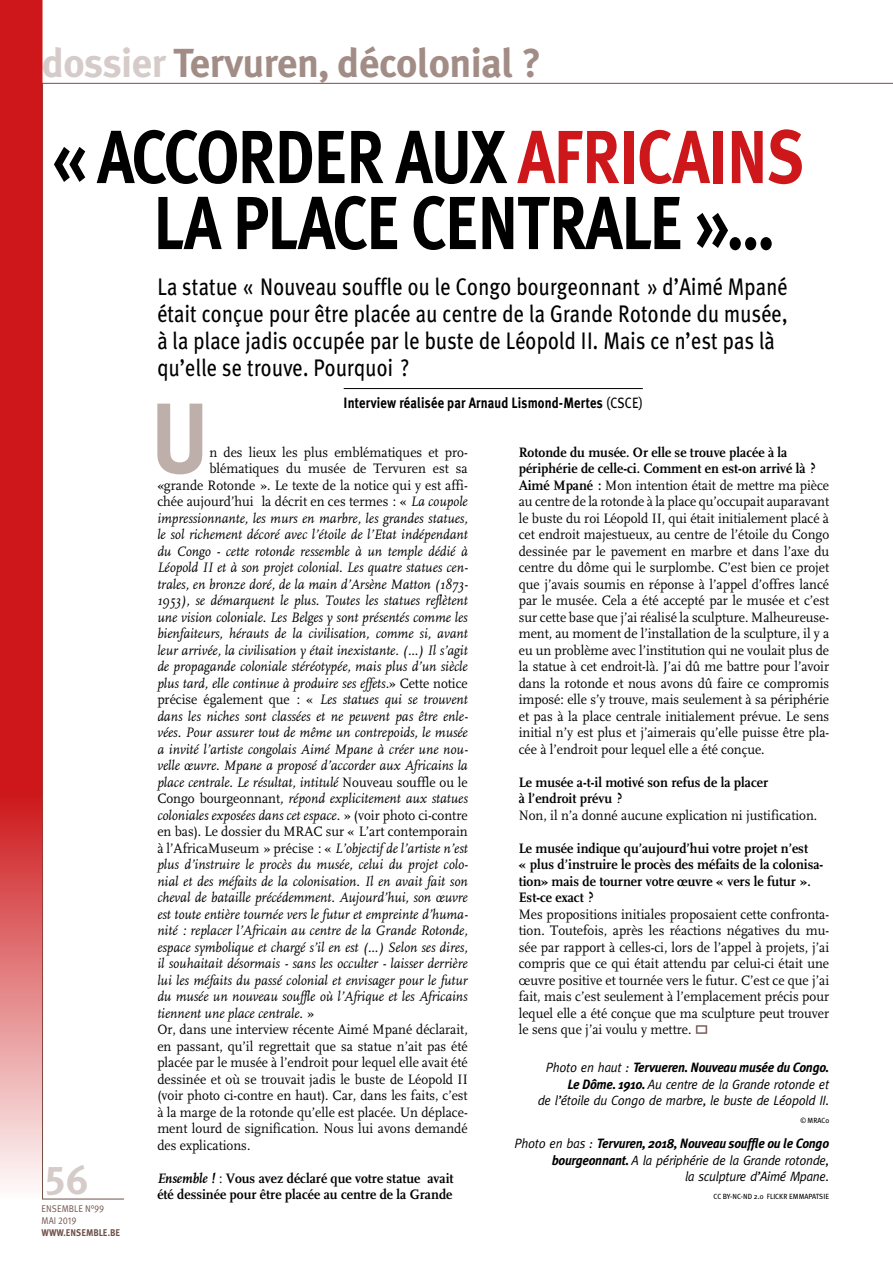
<style>
.page{position:relative;width:893px;height:1263px;background:#fff}
.page>*{position:absolute;margin:0;border:0;box-sizing:border-box;transform-origin:0 0}
.t1{font:700 100.05px "Meta Plus";color:#beafab;scale:.9 1}
.t2{font:700 75px "Meta Plus";letter-spacing:-.025em;color:#000;scale:.85 1}
.t3{font:700 75px "Meta Plus";color:#cd171a;scale:.85 1}
.t4{font:700 40.5px "Meta Plus";letter-spacing:-.015em;color:#a28d86}
.t5{font:40.5px "Meta Plus Bold Caps";color:#d5cbc9}
.t6{font:24px/27px "Meta Plus";letter-spacing:.01em;color:#000;scale:.85 1}
.t7{font:700 15px "Meta Plus";letter-spacing:.01em;color:#000;scale:.85 1}
.t8{font:14.25px/16.5px "FF Scala";color:#000;scale:.95 1}
.t9{font:italic 14.25px "FF Scala";color:#000;scale:.95 1}
.t10{font:700 14.25px/16.5px "FF Scala";color:#000;scale:.95 1}
.t11{font:italic 13.5px/16.5px "Meta";letter-spacing:-.02em;color:#000;text-align:right;scale:.95 1}
.t12{font:italic 700 13.5px "Meta Plus";letter-spacing:-.02em;color:#000;scale:.95 1}
.t13{font:9.75px/12px "Meta Pro";letter-spacing:.01em;color:#6f524b;scale:.9 1}
.t14{font:700 9.75px "Meta Plus";color:#6f524b;scale:.9 1}
.t15{font:7.5px "Meta Plus";color:#000;scale:.95 1}
.s1{color:#d5cbc9}
.s2{color:#000}
.s3{font-weight:400}
.s4{font-style:italic}
.s5{font-style:normal}
.s6{font-family:"Scala OT";font-style:italic}
.s7{font-weight:700}
.s8{font-family:"Meta";font-weight:400}
.s9{font-family:"Meta Plus";font-weight:700}
</style>
<div class="page">
<svg style="left:0;top:0;width:43px;height:1199px;background:#d33d40"></svg>
<hr style="left:344px;top:388px;width:299px;height:1px;background:#000">
<h3 class="t4" style="left:42px;top:39px;width:501px"><span class="s1">dossier</span> Tervuren, décolonial ?</h3>
<h2 class="t2" style="left:51px;top:114px;width:138px">« Accorder</h2>
<h2 class="t3" style="left:396px;top:114px;width:219px"><span class="s2">aux</span> Africai</h2>
<h2 class="t3" style="left:726px;top:114px;width:85px">ns</h2>
<h2 class="t2" style="left:153px;top:180px;width:733px">la place ce ntrale »...</h2>
<h3 class="t5" style="left:45px;top:1156px;width:45px">56</h3>
<p class="t13" style="left:42px;top:1203px;width:71px">ENSEMBLE N°99<br>MAI 2019</p>
<p class="t14" style="left:41px;top:1227px;width:89px">www.ensemble.be</p>
<h3 class="t6" style="left:157px;top:273px;width:743px">La statue « Nouveau souffle ou le Congo bourgeonnant » d’Aimé Mpané était conçue pour être placée au centre de la Grande Rotonde du musée, à la place jadis occupée par le buste de Léopold II. Mais ce n’est pas là qu’elle se trouve. Pourquoi ?</h3>
<p class="t7" style="left:344px;top:394px;width:354px">Interview réalisée par Arnaud Lismond-Mertes <span class="s3">(CSCE)</span></p>
<h1 class="t1" style="left:150px;top:380px;width:67px">U</h1>
<p class="t8" style="left:210px;top:444px;width:273px">n des lieux les plus emblématiques et pro-</p>
<p class="t8" style="left:210px;top:460px;width:273px">blématiques du musée de Tervuren est sa</p>
<p class="t8" style="left:157px;top:477px;width:328px">«grande Rotonde ». Le texte de la notice qui y est affi-</p>
<p class="t8" style="left:157px;top:493px;width:328px">chée aujourd’hui la décrit en ces termes : « <span class="s4">La coupole</span></p>
<p class="t9" style="left:157px;top:511px;width:328px">impressionnante, les murs en marbre, les grandes statues,</p>
<p class="t9" style="left:157px;top:527px;width:328px">le sol richement décoré avec l’étoile de l’Etat indépendant</p>
<p class="t9" style="left:157px;top:544px;width:328px">du Congo - cette rotonde ressemble à un temple dédié à</p>
<p class="t9" style="left:157px;top:560px;width:328px">Léopold II et à son projet colonial. Les quatre statues cen-</p>
<p class="t9" style="left:157px;top:577px;width:328px">trales, en bronze doré, de la main d’Arsène Matton (1873-</p>
<p class="t9" style="left:157px;top:593px;width:328px">1953), se démarquent le plus. Toutes les statues reflètent</p>
<p class="t9" style="left:157px;top:610px;width:328px">une vision coloniale. Les Belges y sont présentés comme les</p>
<p class="t9" style="left:157px;top:626px;width:328px">bienfaiteurs, hérauts de la civilisation, comme si, avant</p>
<p class="t9" style="left:157px;top:643px;width:328px">leur arrivée, la civilisation y était inexistante. (...) Il s’agit</p>
<p class="t9" style="left:157px;top:659px;width:328px">de propagande coloniale stéréotypée, mais plus d’un siècle</p>
<p class="t9" style="left:157px;top:676px;width:328px">plus tard, elle continue à produire ses effets.<span class="s5">» Cette notice</span></p>
<p class="t9" style="left:157px;top:692px;width:328px"><span class="s5">précise également que : «</span> Les statues qui se trouvent</p>
<p class="t9" style="left:157px;top:709px;width:328px">dans les niches sont classées et ne peuvent pas être enle-</p>
<p class="t9" style="left:157px;top:725px;width:328px">vées. Pour assurer tout de même un contrepoids, le musée</p>
<p class="t9" style="left:157px;top:742px;width:328px">a invité l’artiste congolais Aimé Mpane à créer une nou-</p>
<p class="t9" style="left:157px;top:758px;width:328px">velle œuvre. Mpane a proposé d’accorder aux Africains la</p>
<p class="t9" style="left:157px;top:775px;width:328px">place centrale. Le résultat, intitulé <span class="s5">Nouveau souffle ou le</span></p>
<p class="t9" style="left:157px;top:791px;width:328px"><span class="s5">Congo bourgeonnant</span>, répond explicitement aux statues</p>
<p class="t9" style="left:157px;top:808px;width:328px">coloniales exposées dans cet espace. <span class="s5">» (voir photo ci-contre</span></p>
<p class="t8" style="left:157px;top:823px;width:328px">en bas). Le dossier du MRAC sur « L’art contemporain</p>
<p class="t9" style="left:157px;top:841px;width:328px"><span class="s5">à l’AfricaMuseum » précise : «</span> L’objectif de l’artiste n’est</p>
<p class="t9" style="left:157px;top:857px;width:328px">plus d’instruire le procès du musée, celui du projet colo-</p>
<p class="t9" style="left:157px;top:874px;width:328px">nial et des méfaits de la colonisation. Il en avait fait son</p>
<p class="t9" style="left:157px;top:890px;width:328px">cheval de bataille précédemment. Aujourd’hui, son œuvre</p>
<p class="t9" style="left:157px;top:907px;width:328px">est toute entière tournée vers le futur et empreinte d’huma-</p>
<p class="t9" style="left:157px;top:923px;width:328px">nité : replacer l’Africain au centre de la Grande Rotonde,</p>
<p class="t9" style="left:157px;top:940px;width:328px">espace symbolique et chargé s’il en est (...) Selon ses dires,</p>
<p class="t9" style="left:157px;top:956px;width:328px">il souhaitait désormais - sans les occulter - laisser derrière</p>
<p class="t9" style="left:157px;top:973px;width:328px">lui les méfaits du passé colonial et envisager pour le futur</p>
<p class="t9" style="left:157px;top:989px;width:328px">du musée un nouveau souffle où l’Afrique et les Africains</p>
<p class="t9" style="left:157px;top:1006px;width:167px">tiennent une place centrale. <span class="s5">»</span></p>
<p class="t8" style="left:157px;top:1021px;width:328px">Or, dans une interview récente Aimé Mpané déclarait,</p>
<p class="t8" style="left:157px;top:1038px;width:328px">en passant, qu’il regrettait que sa statue n’ait pas été</p>
<p class="t8" style="left:157px;top:1054px;width:328px">placée par le musée à l’endroit pour lequel elle avait été</p>
<p class="t8" style="left:157px;top:1071px;width:328px">dessinée et où se trouvait jadis le buste de Léopold II</p>
<p class="t8" style="left:157px;top:1087px;width:328px">(voir photo ci-contre en haut). Car, dans les faits, c’est</p>
<p class="t8" style="left:157px;top:1104px;width:328px">à la marge de la rotonde qu’elle est placée. Un déplace-</p>
<p class="t8" style="left:157px;top:1120px;width:328px">ment lourd de signification. Nous lui avons demandé</p>
<p class="t8" style="left:157px;top:1137px;width:99px">des explications.</p>
<p class="t10" style="left:157px;top:1170px;width:313px"><span class="s6">Ensemble !</span> <span class="s3">:</span> Vous avez déclaré que votre statue avait été dessinée pour être placée au centre de la Grande</p>
<p class="t8" style="left:519px;top:444px;width:328px"><span class="s7">Rotonde du musée. Or elle se trouve placée à la périphérie de celle-ci. Comment en est-on arrivé là ?<br>Aimé Mpané :</span> Mon intention était de mettre ma pièce au centre de la rotonde à la place qu’occupait auparavant le buste du roi Léopold II, qui était initialement placé à cet endroit majestueux, au centre de l’étoile du Congo dessinée par le pavement en marbre et dans l’axe du centre du dôme qui le surplombe. C’est bien ce projet que j’avais soumis en réponse à l’appel d’offres lancé par le musée. Cela a été accepté par le musée et c’est sur cette base que j’ai réalisé la sculpture. Malheureuse&shy;ment, au moment de l’installation de la sculpture, il y a eu un problème avec l’institution qui ne voulait plus de la statue à cet endroit-là. J’ai dû me battre pour l’avoir dans la rotonde et nous avons dû faire ce compromis imposé: elle s’y trouve, mais seulement à sa périphérie et pas à la place centrale initialement prévue. Le sens initial n’y est plus et j’aimerais qu’elle puisse être pla&shy;cée à l’endroit pour lequel elle a été conçue.</p>
<p class="t10" style="left:519px;top:774px;width:264px">Le musée a-t-il motivé son refus de la placer à l’endroit prévu ?</p>
<p class="t8" style="left:519px;top:807px;width:316px">Non, il n’a donné aucune explication ni justification.</p>
<p class="t10" style="left:519px;top:840px;width:322px">Le musée indique qu’aujourd’hui votre projet n’est<br>« plus d’instruire le procès des méfaits de la colonisa&shy;tion» mais de tourner votre œuvre « vers le futur ».<br>Est-ce exact ?</p>
<p class="t8" style="left:519px;top:906px;width:328px;text-align:justify">Mes propositions initiales proposaient cette confronta&shy;tion. Toutefois, après les réactions négatives du mu&shy;sée par rapport à celles-ci, lors de l’appel à projets, j’ai compris que ce qui était attendu par celui-ci était une œuvre positive et tournée vers le futur. C’est ce que j’ai fait, mais c’est seulement à l’emplacement précis pour lequel elle a été conçue que ma sculpture peut trouver le sens que j’ai voulu y mettre.</p>
<p class="t12" style="left:546px;top:1060px;width:300px"><span class="s8">Photo en haut :</span> Tervueren. Nouveau musée du Congo.</p>
<p class="t11" style="left:538px;top:1075px;width:308px"><span class="s9">Le Dôme. 1910.</span> Au centre de la Grande rotonde et<br>de l’étoile du Congo de marbre, le buste de Léopold II.</p>
<p class="t15" style="left:800px;top:1116px;width:32px">© MRAC0</p>
<p class="t12" style="left:514px;top:1136px;width:333px"><span class="s8">Photo en bas :</span> Tervuren, 2018, Nouveau souffle ou le Congo</p>
<p class="t11" style="left:552px;top:1151px;width:293px"><span class="s9">bourgeonnant.</span> A la périphérie de la Grande rotonde, la sculpture d’Aimé Mpane.</p>
<p class="t15" style="left:713px;top:1192px;width:61px">CC BY-NC-ND 2.0 flickr</p>
<p class="t15" style="left:789px;top:1192px;width:6px">emmapatsie</p>
</div>
